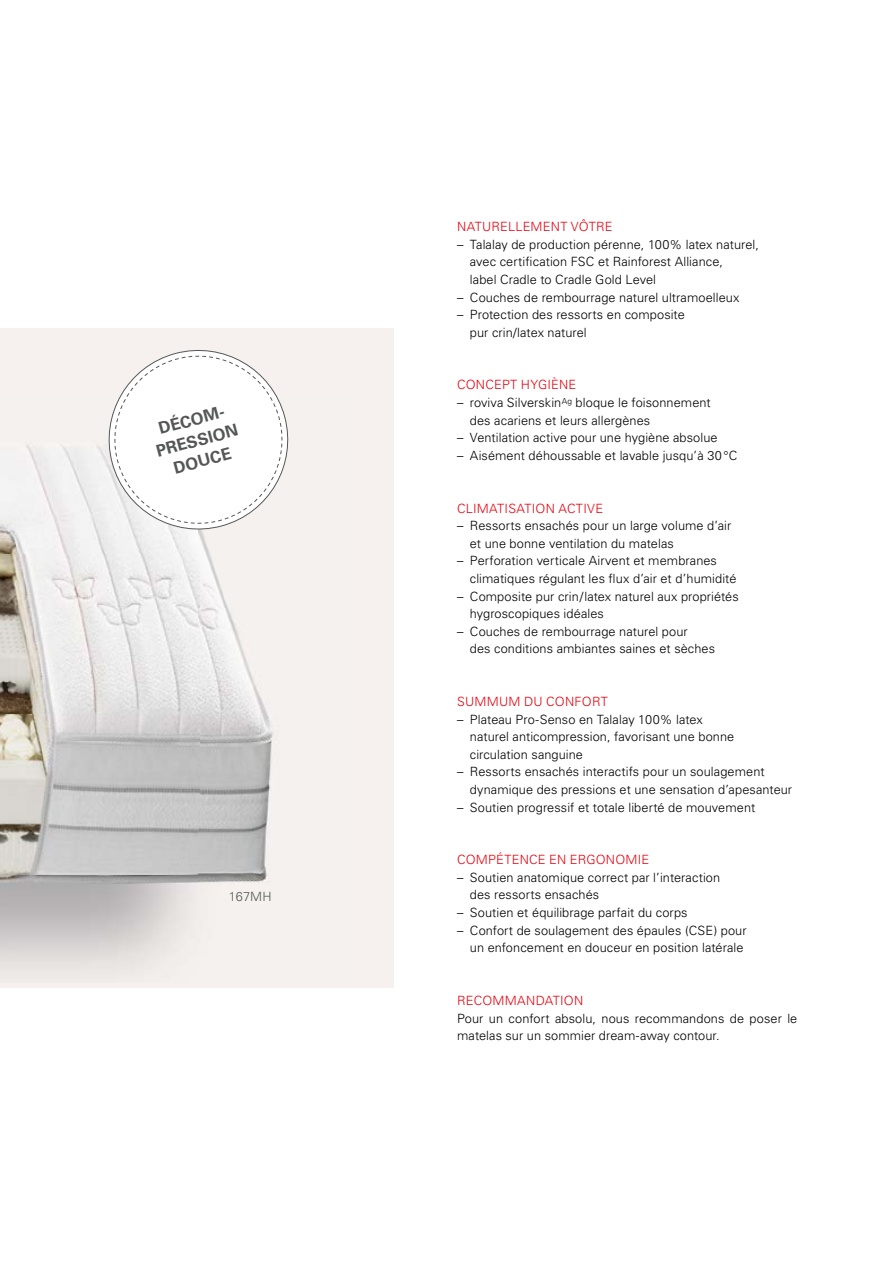
<style>
.page{position:relative;width:893px;height:1263px;background:#fff}
.page>*{position:absolute;margin:0;border:0;box-sizing:border-box;transform-origin:0 0}
.t1{font:700 16.5px/21px "Univers LT Std";color:#555756;text-align:center}
.t2{font:300 12.75px/17.5px "Univers LT Std";letter-spacing:.005em;color:#000}
.t3{font:300 12.75px "Univers LT Std";letter-spacing:.015em;color:#e7000e}
.t4{font:300 12.75px "Univers LT Std";letter-spacing:.01em;color:#555756}
</style>
<div class="page">
<div style="left:0;top:328px;width:393px;height:659px;background:#f6f1ef"></div>
<img style="left:0;top:445px;width:273px;height:527px">
<svg style="left:99px;top:349px;width:190px;height:190px"></svg>
<p class="t1" style="left:148px;top:421px;width:86px;rotate:-15deg">DÉCOM -<br>PRESSION<br>DOUCE</p>
<p class="t4" style="left:229px;top:889px;width:44px">167MH</p>
<p class="t3" style="left:457px;top:219px;width:157px">NATURELLEMENT VÔTRE</p>
<p class="t2" style="left:470px;top:235px;width:291px;text-indent:-13px">– Talalay de production pérenne, 100% latex naturel, avec certification FSC et Rainforest Alliance,<br>label Cradle to Cradle Gold Level</p>
<p class="t2" style="left:457px;top:288px;width:284px">– Couches de rembourrage naturel ultramoelleux</p>
<p class="t2" style="left:470px;top:306px;width:216px;text-indent:-13px">– Protection des ressorts en composite pur crin/latex naturel</p>
<p class="t3" style="left:457px;top:378px;width:121px">CONCEPT HYGIÈNE</p>
<p class="t2" style="left:470px;top:394px;width:242px;text-indent:-13px">– roviva Silverskin<sup>Ag</sup> bloque le foisonnement des acariens et leurs allergènes</p>
<p class="t2" style="left:457px;top:429px;width:262px">– Ventilation active pour une hygiène absolue</p>
<p class="t2" style="left:457px;top:446px;width:282px">– Aisément déhoussable et lavable jusqu’à 30 °C</p>
<p class="t3" style="left:457px;top:501px;width:148px">CLIMATISATION ACTIVE</p>
<p class="t2" style="left:470px;top:517px;width:263px;text-indent:-13px">– Ressorts ensachés pour un large volume d’air et une bonne ventilation du matelas</p>
<p class="t2" style="left:470px;top:552px;width:268px;text-indent:-13px">– Perforation verticale Airvent et membranes climatiques régulant les flux d’air et d’humidité</p>
<p class="t2" style="left:470px;top:587px;width:270px;text-indent:-13px">– Composite pur crin/latex naturel aux propriétés hygroscopiques idéales</p>
<p class="t2" style="left:470px;top:622px;width:247px;text-indent:-13px">– Couches de rembourrage naturel pour<br>des conditions ambiantes saines et sèches</p>
<p class="t3" style="left:457px;top:694px;width:152px">SUMMUM DU CONFORT</p>
<p class="t2" style="left:470px;top:710px;width:266px;text-indent:-13px">– Plateau Pro-Senso en Talalay 100% latex naturel anticompression, favorisant une bonne circulation sanguine</p>
<p class="t2" style="left:470px;top:763px;width:324px;text-indent:-13px">– Ressorts ensachés interactifs pour un soulagement dynamique des pressions et une sensation d’apesanteur</p>
<p class="t2" style="left:457px;top:798px;width:300px">– Soutien progressif et totale liberté de mouvement</p>
<p class="t3" style="left:457px;top:852px;width:194px">COMPÉTENCE EN ERGONOMIE</p>
<p class="t2" style="left:470px;top:868px;width:252px;text-indent:-13px">– Soutien anatomique correct par l’interaction des ressorts ensachés</p>
<p class="t2" style="left:457px;top:904px;width:232px">– Soutien et équilibrage parfait du corps</p>
<p class="t2" style="left:457px;top:921px;width:291px;text-align:right">– Confort de soulagement des épaules (CSE) pour un enfoncement en douceur en position latérale</p>
<p class="t3" style="left:457px;top:993px;width:128px">RECOMMANDATION</p>
<p class="t2" style="left:457px;top:1009px;width:342px">Pour un confort absolu, nous recommandons de poser le matelas sur un sommier dream-away contour.</p>
</div>
